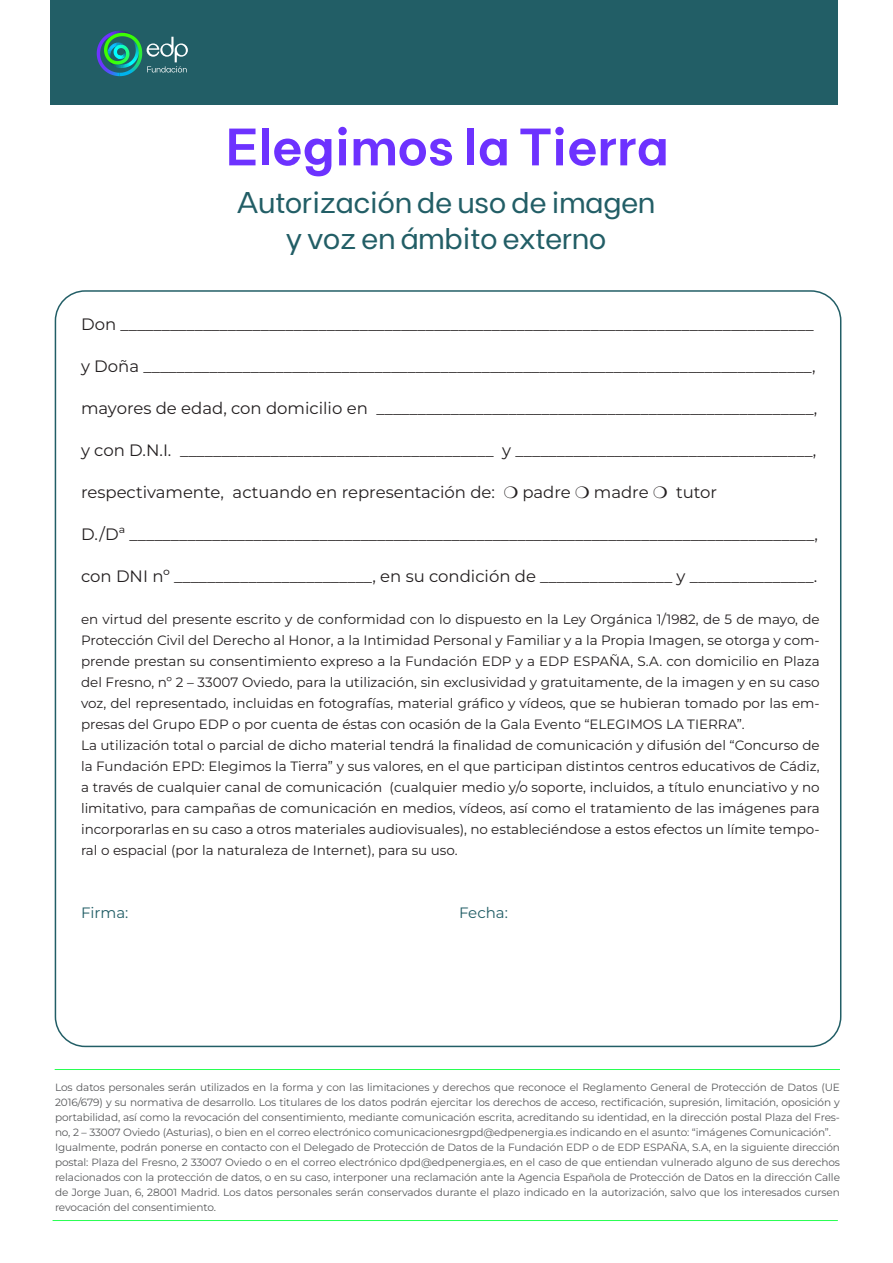
<style>
.page{position:relative;width:893px;height:1263px;background:#fff}
.page>*{position:absolute;margin:0;border:0;box-sizing:border-box;transform-origin:0 0}
.t1{font:600 52.5px "FT Base";color:#6d32ff}
.t2{font:30px/36px "FT Base";color:#225e66;text-align:center}
.t3{font:16.5px "Montserrat";color:#231f20}
.t4{font:15px "Montserrat";color:#225e66}
.t5{font:13.5px/21px "Montserrat";color:#231f20;text-align:justify}
.t6{font:10.5px/15px "Montserrat";letter-spacing:-.01em;color:#57585a;text-align:justify}
</style>
<div class="page">
<div style="left:51px;top:0;width:787px;height:105px;background:#225e66"></div>
<svg style="left:97px;top:31px;width:39px;height:34px"></svg>
<svg style="left:147px;top:37px;width:41px;height:35px"></svg>
<hr style="left:55px;top:1069px;width:785px;height:1px;background:#28ff52">
<hr style="left:53px;top:1220px;width:785px;height:1px;background:#28ff52">
<p class="t1" style="left:226px;top:116px;width:445px">Elegimos la Tierra</p>
<p class="t2" style="left:237px;top:184px;width:420px">Autorización de uso de imagen y voz en ámbito externo</p>
<p class="t3" style="left:81px;top:313px;width:734px">Don ____________________________________________________________________________________</p>
<p class="t3" style="left:81px;top:355px;width:736px">y Doña _________________________________________________________________________________,</p>
<p class="t3" style="left:81px;top:397px;width:738px">mayores de edad, con domicilio en _____________________________________________________,</p>
<p class="t3" style="left:81px;top:439px;width:737px">y con D.N.I. ______________________________________ y ____________________________________,</p>
<p class="t3" style="left:81px;top:481px;width:415px">respectivamente, actuando en representación de:</p>
<p class="t3" style="left:522px;top:481px;width:50px">padre</p>
<p class="t3" style="left:594px;top:481px;width:56px">madre</p>
<p class="t3" style="left:676px;top:481px;width:43px">tutor</p>
<p class="t3" style="left:81px;top:523px;width:739px">D./Dª ___________________________________________________________________________________,</p>
<p class="t3" style="left:81px;top:565px;width:738px">con DNI nº ________________________, en su condición de ________________ y _______________.</p>
<p class="t5" style="left:81px;top:610px;width:740px">en virtud del presente escrito y de conformidad con lo dispuesto en la Ley Orgánica 1/1982, de 5 de mayo, de Protección Civil del Derecho al Honor, a la Intimidad Personal y Familiar y a la Propia Imagen, se otorga y com&shy;prende prestan su consentimiento expreso a la Fundación EDP y a EDP ESPAÑA, S.A. con domicilio en Plaza del Fresno, nº 2 – 33007 Oviedo, para la utilización, sin exclusividad y gratuitamente, de la imagen y en su caso voz, del representado, incluidas en fotografías, material gráfico y vídeos, que se hubieran tomado por las em&shy;presas del Grupo EDP o por cuenta de éstas con ocasión de la Gala Evento “ELEGIMOS LA TIERRA”.</p>
<p class="t5" style="left:81px;top:736px;width:740px">La utilización total o parcial de dicho material tendrá la finalidad de comunicación y difusión del “Concurso de la Fundación EPD: Elegimos la Tierra” y sus valores, en el que participan distintos centros educativos de Cádiz, a través de cualquier canal de comunicación (cualquier medio y/o soporte, incluidos, a título enunciativo y no limitativo, para campañas de comunicación en medios, vídeos, así como el tratamiento de las imágenes para incorporarlas en su caso a otros materiales audiovisuales), no estableciéndose a estos efectos un límite tempo&shy;ral o espacial (por la naturaleza de Internet), para su uso.</p>
<p class="t4" style="left:81px;top:903px;width:49px">Firma:</p>
<p class="t4" style="left:459px;top:903px;width:50px">Fecha:</p>
<p class="t6" style="left:55px;top:1080px;width:786px">Los datos personales serán utilizados en la forma y con las limitaciones y derechos que reconoce el Reglamento General de Protección de Datos (UE 2016/679) y su normativa de desarrollo. Los titulares de los datos podrán ejercitar los derechos de acceso, rectificación, supresión, limitación, oposición y portabilidad, así como la revocación del consentimiento, mediante comunicación escrita, acreditando su identidad, en la dirección postal Plaza del Fres&shy;no, 2 – 33007 Oviedo (Asturias), o bien en el correo electrónico comunicacionesrgpd@edpenergia.es indicando en el asunto: “imágenes Comunicación”.</p>
<p class="t6" style="left:55px;top:1140px;width:786px">Igualmente, podrán ponerse en contacto con el Delegado de Protección de Datos de la Fundación EDP o de EDP ESPAÑA, S.A, en la siguiente dirección postal: Plaza del Fresno, 2 33007 Oviedo o en el correo electrónico dpd@edpenergia.es, en el caso de que entiendan vulnerado alguno de sus derechos relacionados con la protección de datos, o en su caso, interponer una reclamación ante la Agencia Española de Protección de Datos en la dirección Calle de Jorge Juan, 6, 28001 Madrid. Los datos personales serán conservados durante el plazo indicado en la autorización, salvo que los interesados cursen revocación del consentimiento.</p>
</div>
